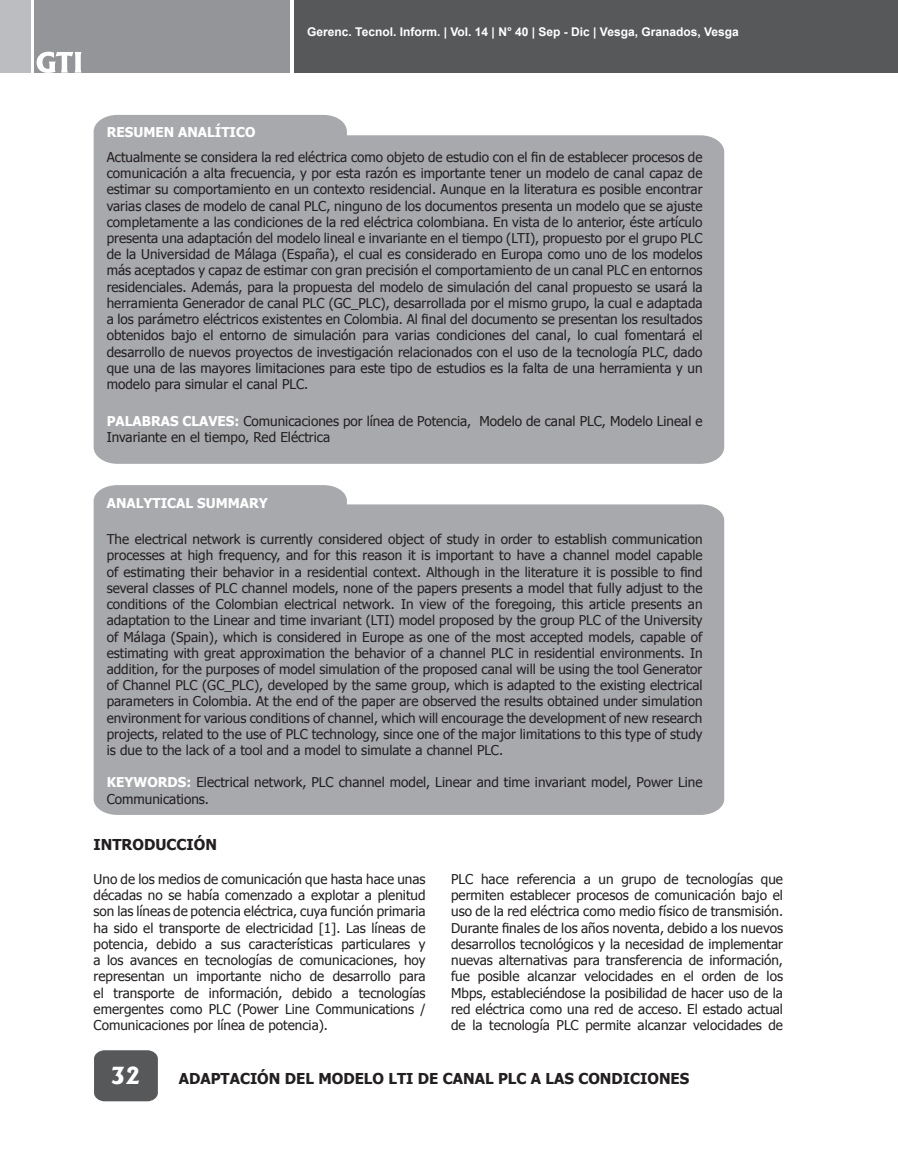
<style>
.page{position:relative;width:898px;height:1166px;background:#fff}
.page>*{position:absolute;margin:0;border:0;box-sizing:border-box;transform-origin:0 0}
.t1{font:800 22.5px "Albertus";color:#fff}
.t2{font:700 15px "Tahoma";color:#231f20}
.t3{font:13.5px/16.2px "Tahoma";color:#231f20;text-align:justify}
.t4{font:700 13.5px "Tahoma";color:#fff}
.t5{font:700 12px "Arial";color:#fff}
.s1{font-weight:700;color:#fff}
</style>
<div class="page">
<div style="left:890px;top:0;width:7px;height:73px;background:#57585a"></div>
<div style="left:293px;top:0;width:596px;height:73px;background:#57585a"></div>
<div style="left:34px;top:0;width:255px;height:73px;background:#939598"></div>
<div style="left:0;top:0;width:30px;height:73px;background:#bcbdc0"></div>
<div style="left:94px;top:1050px;width:64px;height:50px;background:#57585a"></div>
<svg style="left:37px;top:52px;width:44px;height:21px"></svg>
<div style="left:94px;top:115px;width:630px;height:348px;background:#a8a9ad"></div>
<div style="left:94px;top:485px;width:630px;height:329px;background:#a8a9ad"></div>
<p class="t5" style="left:307px;top:24px;width:433px">Gerenc. Tecnol. Inform. | Vol. 14 | N° 40 | Sep - Dic | Vesga, Granados, Vesga</p>
<p class="t4" style="left:107px;top:122px;width:150px">RESUMEN ANALÍTICO</p>
<p class="t3" style="left:107px;top:148px;width:597px">Actualmente se considera la red eléctrica como objeto de estudio con el fin de establecer procesos de comunicación a alta frecuencia, y por esta razón es importante tener un modelo de canal capaz de estimar su comportamiento en un contexto residencial. Aunque en la literatura es posible encontrar varias clases de modelo de canal PLC, ninguno de los documentos presenta un modelo que se ajuste completamente a las condiciones de la red eléctrica colombiana. En vista de lo anterior, éste artículo presenta una adaptación del modelo lineal e invariante en el tiempo (LTI), propuesto por el grupo PLC de la Universidad de Málaga (España), el cual es considerado en Europa como uno de los modelos más aceptados y capaz de estimar con gran precisión el comportamiento de un canal PLC en entornos residenciales. Además, para la propuesta del modelo de simulación del canal propuesto se usará la herramienta Generador de canal PLC (GC_PLC), desarrollada por el mismo grupo, la cual e adaptada a los parámetro eléctricos existentes en Colombia. Al final del documento se presentan los resultados obtenidos bajo el entorno de simulación para varias condiciones del canal, lo cual fomentará el desarrollo de nuevos proyectos de investigación relacionados con el uso de la tecnología PLC, dado que una de las mayores limitaciones para este tipo de estudios es la falta de una herramienta y un modelo para simular el canal PLC.</p>
<p class="t3" style="left:107px;top:412px;width:597px"><span class="s1">PALABRAS CLAVES:</span> Comunicaciones por línea de Potencia, Modelo de canal PLC, Modelo Lineal e<br>Invariante en el tiempo, Red Eléctrica</p>
<p class="t4" style="left:107px;top:493px;width:163px">ANALYTICAL SUMMARY</p>
<p class="t3" style="left:107px;top:530px;width:597px">The electrical network is currently considered object of study in order to establish communication processes at high frequency, and for this reason it is important to have a channel model capable of estimating their behavior in a residential context. Although in the literature it is possible to find several classes of PLC channel models, none of the papers presents a model that fully adjust to the conditions of the Colombian electrical network. In view of the foregoing, this article presents an adaptation to the Linear and time invariant (LTI) model proposed by the group PLC of the University of Málaga (Spain), which is considered in Europe as one of the most accepted models, capable of estimating with great approximation the behavior of a channel PLC in residential environments. In addition, for the purposes of model simulation of the proposed canal will be using the tool Generator of Channel PLC (GC_PLC), developed by the same group, which is adapted to the existing electrical parameters in Colombia. At the end of the paper are observed the results obtained under simulation environment for various conditions of channel, which will encourage the development of new research projects, related to the use of PLC technology, since one of the major limitations to this type of study is due to the lack of a tool and a model to simulate a channel PLC.</p>
<p class="t3" style="left:107px;top:773px;width:597px"><span class="s1">KEYWORDS:</span> Electrical network, PLC channel model, Linear and time invariant model, Power Line<br>Communications.</p>
<p class="t2" style="left:94px;top:833px;width:125px">INTRODUCCIóN</p>
<p class="t3" style="left:94px;top:870px;width:333px">Uno de los medios de comunicación que hasta hace unas décadas no se había comenzado a explotar a plenitud son las líneas de potencia eléctrica, cuya función primaria ha sido el transporte de electricidad [1]. Las líneas de potencia, debido a sus características particulares y a los avances en tecnologías de comunicaciones, hoy representan un importante nicho de desarrollo para el transporte de información, debido a tecnologías emergentes como PLC (Power Line Communications / Comunicaciones por línea de potencia).</p>
<p class="t3" style="left:451px;top:870px;width:333px">PLC hace referencia a un grupo de tecnologías que permiten establecer procesos de comunicación bajo el uso de la red eléctrica como medio físico de transmisión.<br>Durante finales de los años noventa, debido a los nuevos desarrollos tecnológicos y la necesidad de implementar nuevas alternativas para transferencia de información, fue posible alcanzar velocidades en el orden de los Mbps, estableciéndose la posibilidad de hacer uso de la red eléctrica como una red de acceso. El estado actual de la tecnología PLC permite alcanzar velocidades de</p>
<h1 class="t1" style="left:110px;top:1061px;width:31px">32</h1>
<p class="t2" style="left:179px;top:1067px;width:512px">ADAPTACIÓN DEL MODELO LTI DE CANAL PLC A LAS CONDICIONES</p>
</div>
